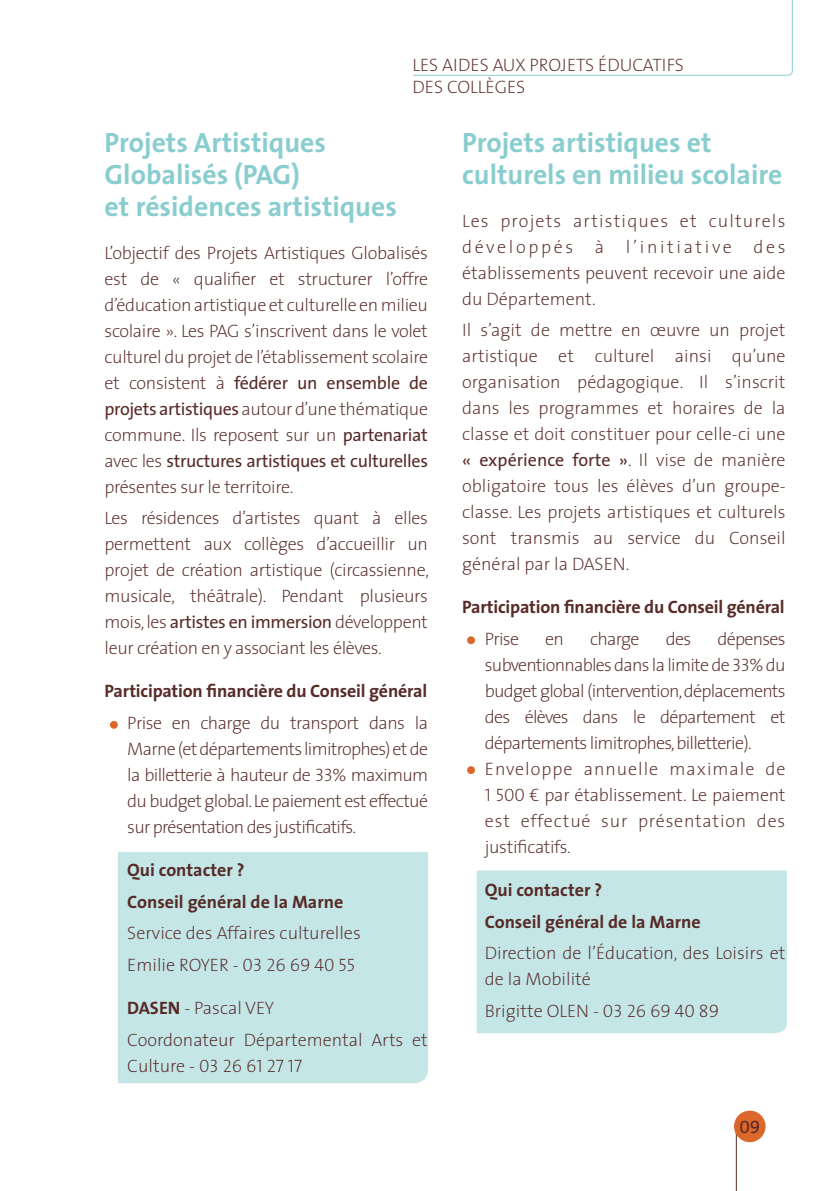
<style>
.page{position:relative;width:840px;height:1191px;background:#fff}
.page>*{position:absolute;margin:0;border:0;box-sizing:border-box;transform-origin:0 0}
.t1{font:700 28px/32px "The Sans";color:#89cdcf}
.t2{font:200 18px/26px "The Sans";letter-spacing:-.015em;color:#572b27;text-align:justify}
.t3{font:700 18px/31.6px "The Sans";letter-spacing:-.01em;color:#572b27}
.t4{font:200 18px/21.6px "The Mix";color:#572b27}
.t5{font:18px "The Sans Extra Light Caps";color:#572b27}
.t6{font:18px "The Sans Caps";color:#572b27}
.s1{font-weight:400}
.s2{font-family:"The Sans Extra Light Caps";font-weight:400}
.s3{font-weight:700}
.s4{font-family:"The Sans";font-weight:200}
</style>
<div class="page">
<div style="left:476px;top:870px;width:311px;height:163px;background:#c4e6e7"></div>
<div style="left:118px;top:852px;width:310px;height:231px;background:#c4e6e7"></div>
<div style="left:110px;top:721px;width:8px;height:8px;background:#dc672a;border-radius:50%"></div>
<div style="left:467px;top:636px;width:7px;height:8px;background:#dc672a;border-radius:50%"></div>
<div style="left:467px;top:766px;width:7px;height:8px;background:#dc672a;border-radius:50%"></div>
<hr style="left:735px;top:1126px;width:1px;height:65px;background:#572b27">
<div style="left:733px;top:1110px;width:32px;height:32px;background:#dc672a;border-radius:50%"></div>
<svg style="left:413px;top:0;width:379px;height:76px"></svg>
<p class="t4" style="left:412px;top:54px;width:273px">LES AIDES AUX PROJETS ÉDUCATIFS<br>DES COLLÈGES</p>
<h1 class="t1" style="left:104px;top:126px;width:294px">Projets Artistiques<br>Globalisés (PAG)<br>et résidences artistiques</h1>
<p class="t2" style="left:104px;top:240px;width:325px">L’objectif des Projets Artistiques Globalisés est de « qualifier et structurer l’offre d’éducation artistique et culturelle en milieu scolaire ». Les PAG s’inscrivent dans le volet culturel du projet de l’établissement scolaire et consistent à <span class="s1">fédérer un ensemble de projets artistiques</span> autour d’une thématique commune. Ils reposent sur un <span class="s1">partenariat </span>avec les <span class="s1">structures artistiques et culturelles </span>présentes sur le territoire.</p>
<p class="t2" style="left:104px;top:505px;width:326px">Les résidences d’artistes quant à elles permettent aux collèges d’accueillir un projet de création artistique (circassienne, musicale, théâtrale). Pendant plusieurs mois, les <span class="s1">artistes en immersion</span> développent leur création en y associant les élèves.</p>
<p class="t3" style="left:104px;top:675px;width:324px">Participation financière du Conseil général</p>
<p class="t2" style="left:127px;top:710px;width:302px;text-indent:-17px">• Prise en charge du transport dans la Marne (et départements limitrophes) et de la billetterie à hauteur de <span class="s2">33</span>% maximum du budget global. Le paiement est effectué sur présentation des justificatifs.</p>
<p class="t3" style="left:127px;top:854px;width:217px">Qui contacter ?<br>Conseil général de la Marne</p>
<p class="t2" style="left:127px;top:917px;width:235px;line-height:31.6px">Service des Affaires culturelles<br>Emilie ROYER - <span class="s2">03 26 69 40 55</span></p>
<p class="t2" style="left:127px;top:992px;width:302px;line-height:31.6px"><span class="s3">DASEN</span> - Pascal VEY<br>Coordonateur Départemental Arts et</p>
<p class="t5" style="left:127px;top:1054px;width:176px"><span class="s4">Culture -</span> 03 26 61 27 17</p>
<h1 class="t1" style="left:462px;top:126px;width:321px">Projets artistiques et culturels en milieu scolaire</h1>
<p class="t2" style="left:462px;top:208px;width:325px">Les projets artistiques et culturels développés à l’initiative des établissements peuvent recevoir une aide du Département.</p>
<p class="t2" style="left:462px;top:317px;width:325px">Il s’agit de mettre en œuvre un projet artistique et culturel ainsi qu’une organisation pédagogique. Il s’inscrit dans les programmes et horaires de la classe et doit constituer pour celle-ci une <span class="s1">« expérience forte »</span>. Il vise de manière obligatoire tous les élèves d’un groupe&shy;classe. Les projets artistiques et culturels sont transmis au service du Conseil général par la DASEN.</p>
<p class="t3" style="left:462px;top:591px;width:324px">Participation financière du Conseil général</p>
<p class="t2" style="left:467px;top:626px;width:53px">• Prise</p>
<p class="t2" style="left:545px;top:626px;width:20px">en</p>
<p class="t2" style="left:590px;top:626px;width:51px">charge</p>
<p class="t2" style="left:665px;top:626px;width:27px">des</p>
<p class="t2" style="left:484px;top:626px;width:302px;text-indent:232px">dépenses subventionnables dans la limite de <span class="s2">33</span>% du budget global (intervention, déplacements des élèves dans le département et départements limitrophes, billetterie).</p>
<p class="t2" style="left:484px;top:756px;width:302px;text-indent:-17px">• Enveloppe annuelle maximale de <span class="s2">1 500</span> € par établissement. Le paiement est effectué sur présentation des justificatifs.</p>
<p class="t3" style="left:484px;top:874px;width:217px">Qui contacter ?<br>Conseil général de la Marne</p>
<p class="t2" style="left:484px;top:940px;width:302px">Direction de l’Éducation, des Loisirs et de la Mobilité</p>
<p class="t2" style="left:484px;top:998px;width:236px">Brigitte OLEN - <span class="s2">03 26 69 40 89</span></p>
<p class="t6" style="left:739px;top:1115px;width:22px">09</p>
</div>
